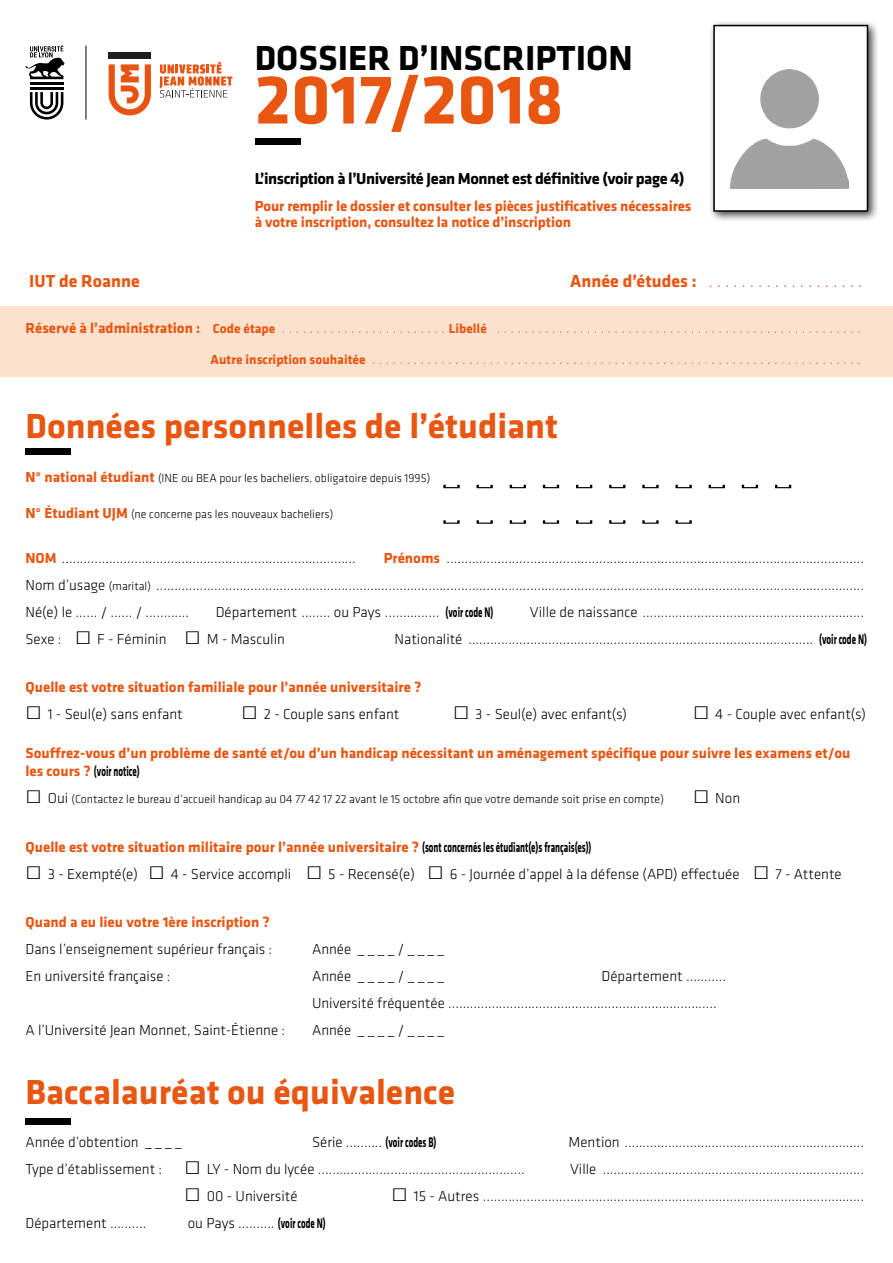
<style>
.page{position:relative;width:893px;height:1263px;background:#fff}
.page>*{position:absolute;margin:0;border:0;box-sizing:border-box;transform-origin:0 0}
.t1{font:700 72px "Klavika";color:#e85612}
.t2{font:700 36px "Klavika";color:#e85612}
.t3{font:700 36px "Klavika";color:#000}
.t4{font:300 27px "Calibri";color:#000;scale:2 1}
.t5{font:300 18px "Klavika";color:#e85612}
.t6{font:700 18px "Klavika";color:#e85612}
.t7{font:700 16.5px "Klavika";letter-spacing:-.025em;color:#000}
.t8{font:300 15px/27px "Klavika";color:#000}
.t9{font:700 15px/16.5px "Klavika";color:#e85612}
.t10{font:300 15px/30.8px "Klavika";color:#e85612;text-align:right}
.t11{font:700 14.4px "Klavika";color:#000;scale:.62 1}
.t12{font:300 12px "Klavika";color:#000}
.s1{font-weight:700}
.s2{font-weight:700;font-size:13.5px}
.s3{font-weight:700;font-size:15px;color:#e85612}
.s4{font-weight:700;color:#e85612}
.s5{font-size:12px}
.s6{font-family:"Calibri";font-size:27px}
.s7{font-family:"Calibri";font-weight:400;font-size:27px}
.s8{font-size:15px;color:#e85612}
.s9{font-size:15px}
.s10{font-size:14.4px;color:#000}
</style>
<div class="page">
<div style="left:0;top:307px;width:893px;height:70px;background:#fce1cd"></div>
<div style="left:708px;top:20px;width:171px;height:203px;background:#000;opacity:.75"></div>
<div style="left:714px;top:26px;width:153px;height:185px;background:#fff"></div>
<div style="left:713px;top:25px;width:155px;height:187px;border:2px solid #000"></div>
<img style="left:731px;top:70px;width:118px;height:118px">
<svg style="left:30px;top:92px;width:33px;height:28px"></svg>
<hr style="left:30px;top:87px;width:33px;height:3px;background:#000">
<hr style="left:30px;top:82px;width:33px;height:2px;background:#000">
<svg style="left:26px;top:45px;width:39px;height:34px"></svg>
<hr style="left:86px;top:46px;width:1px;height:74px;background:#000">
<div style="left:109px;top:52px;width:42px;height:6px;background:#1e1e1c"></div>
<svg style="left:109px;top:64px;width:42px;height:51px"></svg>
<svg style="left:159px;top:62px;width:73px;height:36px"></svg>
<div style="left:26px;top:448px;width:45px;height:7px;background:#000"></div>
<div style="left:26px;top:1118px;width:45px;height:6px;background:#000"></div>
<div style="left:255px;top:138px;width:46px;height:7px;background:#000"></div>
<h2 class="t3" style="left:255px;top:32px;width:379px">DOSSIER D’INSCRIPTION</h2>
<h1 class="t1" style="left:255px;top:48px;width:310px">2017/2018</h1>
<p class="t7" style="left:255px;top:167px;width:431px">L’inscription à l’Université Jean Monnet est définitive (voir page 4)</p>
<p class="t9" style="left:255px;top:197px;width:438px">Pour remplir le dossier et consulter les pièces justificatives nécessaires à votre inscription, consultez la notice d’inscription</p>
<p class="t6" style="left:29px;top:268px;width:112px">IUT de Roanne</p>
<p class="t5" style="left:570px;top:270px;width:294px"><span class="s1">Année d’études :</span> . . . . . . . . . . . . . . . . . . .</p>
<p class="t10" style="left:26px;top:312px;width:837px"><span class="s1">Réservé à l’administration :</span> <span class="s2">Code étape</span> . . . . . . . . . . . . . . . . . . . . . . . <span class="s2">Libellé</span> . . . . . . . . . . . . . . . . . . . . . . . . . . . . . . . . . . . . . . . . . . . . . . . . . . . . .<br><span class="s2">Autre inscription souhaitée</span> . . . . . . . . . . . . . . . . . . . . . . . . . . . . . . . . . . . . . . . . . . . . . . . . . . . . . . . . . . . . . . . . . . . . . . .</p>
<h2 class="t2" style="left:26px;top:400px;width:534px">Données personnelles de l’étudiant</h2>
<p class="t12" style="left:26px;top:471px;width:406px"><span class="s3">N° national étudiant</span> (INE ou BEA pour les bacheliers, obligatoire depuis 1995)</p>
<p class="t12" style="left:26px;top:507px;width:309px"><span class="s3">N° Étudiant UJM</span> (ne concerne pas les nouveaux bacheliers)</p>
<h3 class="t4" style="left:441px;top:457px;width:178px">˽ ˽ ˽ ˽ ˽ ˽ ˽ ˽ ˽ ˽ ˽</h3>
<h3 class="t4" style="left:441px;top:492px;width:128px">˽ ˽ ˽ ˽ ˽ ˽ ˽ ˽</h3>
<p class="t8" style="left:26px;top:544px;width:39px"><span class="s4">NOM</span> ..................................................................................</p>
<p class="t8" style="left:384px;top:544px;width:65px"><span class="s4">Prénoms</span> ....................................................................................................................</p>
<p class="t8" style="left:26px;top:571px;width:136px">Nom d’usage <span class="s5">(marital)</span> ....................................................................................................................................................................................................<br>Né(e) le ......</p>
<p class="t8" style="left:101px;top:598px;width:15px">/ ......</p>
<p class="t8" style="left:136px;top:598px;width:15px">/ ............</p>
<p class="t8" style="left:216px;top:598px;width:89px">Département .........</p>
<p class="t8" style="left:334px;top:598px;width:55px">ou Pays ................</p>
<p class="t11" style="left:446px;top:602px;width:79px">(voir code N)</p>
<p class="t8" style="left:530px;top:598px;width:116px">Ville de naissance ..............................................................</p>
<p class="t8" style="left:26px;top:625px;width:261px">Sexe : <span class="s6">□</span> F - Féminin <span class="s6">□</span> M - Masculin</p>
<p class="t8" style="left:395px;top:625px;width:76px">Nationalité ................................................................................................</p>
<p class="t11" style="left:819px;top:629px;width:79px">(voir code N)</p>
<p class="t9" style="left:26px;top:678px;width:397px">Quelle est votre situation familiale pour l’année universitaire ?</p>
<p class="t8" style="left:26px;top:700px;width:159px"><span class="s7">□</span> 1 - Seul(e) sans enfant</p>
<p class="t8" style="left:242px;top:700px;width:159px"><span class="s7">□</span> 2 - Couple sans enfant</p>
<p class="t8" style="left:453px;top:700px;width:176px"><span class="s7">□</span> 3 - Seul(e) avec enfant(s)</p>
<p class="t8" style="left:693px;top:700px;width:175px"><span class="s7">□</span> 4 - Couple avec enfant(s)</p>
<p class="t9" style="left:26px;top:744px;width:826px">Souffrez-vous d’un problème de santé et/ou d’un handicap nécessitant un aménagement spécifique pour suivre les examens et/ou</p>
<p class="t11" style="left:26px;top:761px;width:186px"><span class="s8">les cours ?</span> (voir notice)</p>
<p class="t12" style="left:26px;top:792px;width:640px"><span class="s7">□</span> <span class="s9">Oui</span> (Contactez le bureau d’accueil handicap au 04 77 42 17 22 avant le 15 octobre afin que votre demande soit prise en compte)</p>
<p class="t8" style="left:693px;top:785px;width:49px"><span class="s7">□</span> Non</p>
<p class="t9" style="left:26px;top:838px;width:568px">Quelle est votre situation militaire pour l’année universitaire ? <span class="s10">(sont concernés les étudiant(e)s français(es))</span></p>
<p class="t8" style="left:26px;top:860px;width:818px"><span class="s7">□</span> 3 - Exempté(e) <span class="s7">□</span> 4 - Service accompli <span class="s7">□</span> 5 - Recensé(e) <span class="s7">□</span> 6 - Journée d’appel à la défense (APD) effectuée <span class="s7">□</span> 7 - Attente</p>
<p class="t9" style="left:26px;top:913px;width:246px">Quand a eu lieu votre 1ère inscription ?</p>
<p class="t8" style="left:26px;top:935px;width:248px">Dans l’enseignement supérieur français :</p>
<p class="t8" style="left:312px;top:935px;width:134px">Année _ _ _ _ / _ _ _ _</p>
<p class="t8" style="left:26px;top:962px;width:147px">En université française :</p>
<p class="t8" style="left:312px;top:962px;width:134px">Année _ _ _ _ / _ _ _ _</p>
<p class="t8" style="left:602px;top:962px;width:89px">Département ...........</p>
<p class="t8" style="left:312px;top:989px;width:141px">Université fréquentée ..........................................................................</p>
<p class="t8" style="left:26px;top:1016px;width:261px">A l’Université Jean Monnet, Saint-Étienne :</p>
<p class="t8" style="left:312px;top:1016px;width:134px">Année _ _ _ _ / _ _ _ _</p>
<h2 class="t2" style="left:26px;top:1066px;width:431px">Baccalauréat ou équivalence</h2>
<p class="t8" style="left:26px;top:1128px;width:158px">Année d’obtention _ _ _ _</p>
<p class="t8" style="left:312px;top:1128px;width:39px">Série ..........</p>
<p class="t11" style="left:385px;top:1131px;width:84px">(voir codes B)</p>
<p class="t8" style="left:569px;top:1128px;width:60px">Mention ...................................................................</p>
<p class="t8" style="left:26px;top:1155px;width:297px">Type d’établissement : <span class="s7">□</span> LY - Nom du lycée .........................................................</p>
<p class="t8" style="left:570px;top:1155px;width:35px">Ville .........................................................................</p>
<p class="t8" style="left:185px;top:1182px;width:114px"><span class="s7">□</span> 00 - Université</p>
<p class="t8" style="left:392px;top:1182px;width:96px"><span class="s7">□</span> 15 - Autres ..........................................................................................................</p>
<p class="t8" style="left:26px;top:1209px;width:89px">Département ..........</p>
<p class="t8" style="left:188px;top:1209px;width:55px">ou Pays ..........</p>
<p class="t11" style="left:278px;top:1212px;width:79px">(voir code N)</p>
</div>
